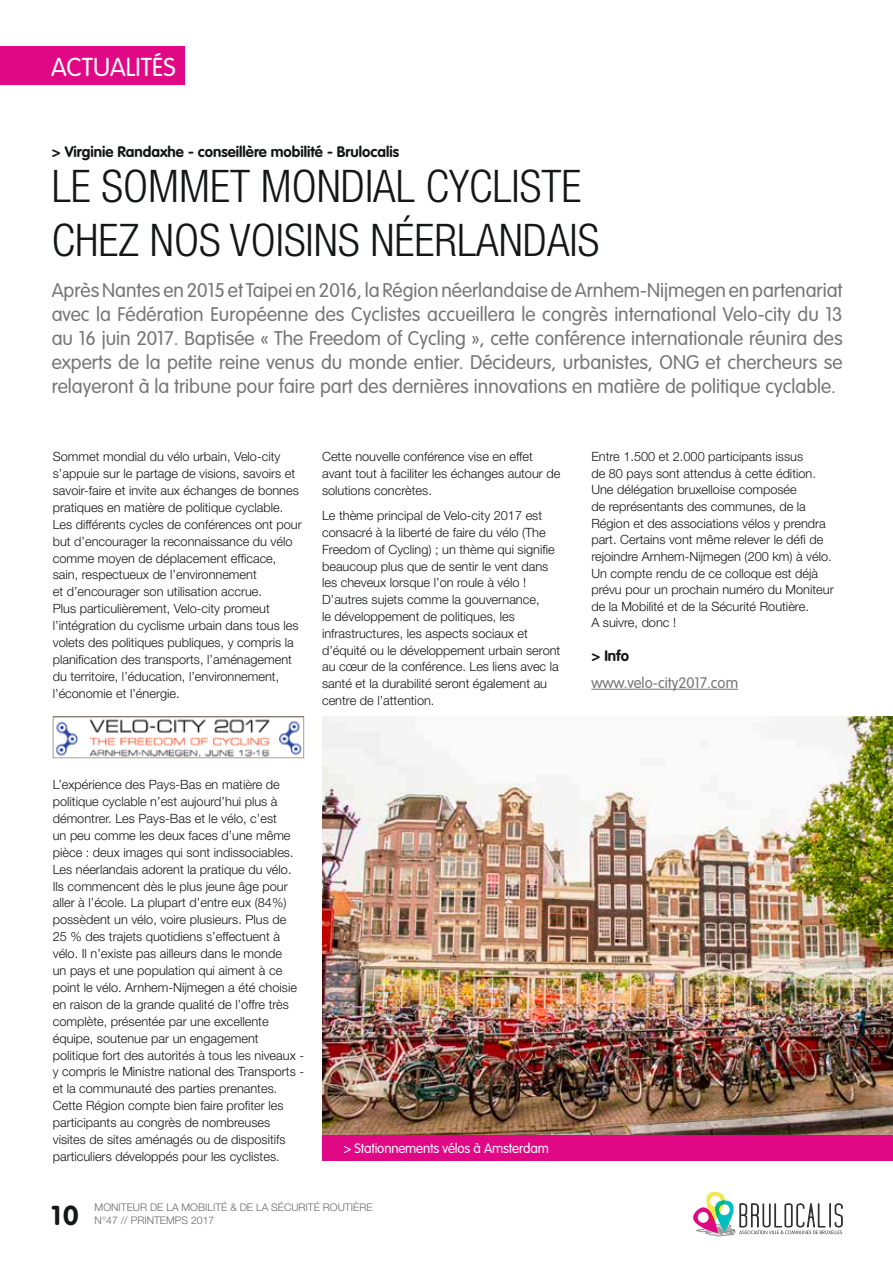
<style>
.page{position:relative;width:893px;height:1263px;background:#fff}
.page>*{position:absolute;margin:0;border:0;box-sizing:border-box;transform-origin:0 0}
.t1{font:300 condensed 45px/54px "Helvetica Neue LT Pro";color:#151616}
.t2{font:700 27px "VAG Rounded";color:#151616}
.t3{font:300 25.5px "VAG Rounded";color:#fff}
.t4{font:300 19.5px/24px "VAG Rounded";color:#757675;text-align:justify}
.t5{font:700 15px "VAG Rounded";color:#151616}
.t6{font:300 15px "VAG Rounded";color:#757675}
.t7{font:300 13.5px "VAG Rounded";letter-spacing:-.01em;color:#fff}
.t8{font:300 12.75px/17px "Helvetica Neue LT Pro";color:#151616}
.t9{font:300 10.5px/12.6px "Helvetica Neue LT Pro";color:#686868}
</style>
<div class="page">
<img style="left:55px;top:719px;width:247px;height:37px">
<div style="left:53px;top:716px;width:251px;height:42px;border:1px solid #aa9f8f"></div>
<img style="left:322px;top:716px;width:571px;height:419px">
<hr style="left:591px;top:689px;width:147px;height:1px;background:#757675">
<div style="left:322px;top:1135px;width:571px;height:26px;background:#e10886"></div>
<svg style="left:693px;top:1192px;width:150px;height:44px"></svg>
<div style="left:0;top:47px;width:185px;height:38px;background:#e10886"></div>
<h3 class="t3" style="left:51px;top:52px;width:126px">ACTUALITÉS</h3>
<p class="t5" style="left:52px;top:143px;width:349px">&gt; Virginie Randaxhe - conseillère mobilité - Brulocalis</p>
<h1 class="t1" style="left:52px;top:159px;width:549px">LE SOMMET MONDIAL CYCLISTE<br>CHEZ NOS VOISINS NÉERLANDAIS</h1>
<p class="t4" style="left:52px;top:278px;width:792px">Après Nantes en 2015 et Taipei en 2016, la Région néerlandaise de Arnhem-Nijmegen en partenariat avec la Fédération Européenne des Cyclistes accueillera le congrès international Velo-city du 13 au 16 juin 2017. Baptisée « The Freedom of Cycling », cette conférence internationale réunira des experts de la petite reine venus du monde entier. Décideurs, urbanistes, ONG et chercheurs se relayeront à la tribune pour faire part des dernières innovations en matière de politique cyclable.</p>
<p class="t8" style="left:53px;top:448px;width:250px">Sommet mondial du vélo urbain, Velo-city s’appuie sur le partage de visions, savoirs et savoir-faire et invite aux échanges de bonnes pratiques en matière de politique cyclable.<br>Les différents cycles de conférences ont pour but d’encourager la reconnaissance du vélo comme moyen de déplacement efficace, sain, respectueux de l’environnement<br>et d’encourager son utilisation accrue.<br>Plus particulièrement, Velo-city promeut l’intégration du cyclisme urbain dans tous les volets des politiques publiques, y compris la planification des transports, l’aménagement du territoire, l’éducation, l’environnement, l’économie et l’énergie.</p>
<p class="t8" style="left:322px;top:448px;width:240px">Cette nouvelle conférence vise en effet avant tout à faciliter les échanges autour de solutions concrètes.</p>
<p class="t8" style="left:322px;top:507px;width:240px">Le thème principal de Velo-city 2017 est consacré à la liberté de faire du vélo (The Freedom of Cycling) ; un thème qui signifie beaucoup plus que de sentir le vent dans les cheveux lorsque l’on roule à vélo !<br>D’autres sujets comme la gouvernance,<br>le développement de politiques, les infrastructures, les aspects sociaux et d’équité ou le développement urbain seront au cœur de la conférence. Les liens avec la santé et la durabilité seront également au centre de l’attention.</p>
<p class="t8" style="left:53px;top:776px;width:253px">L’expérience des Pays-Bas en matière de politique cyclable n’est aujourd’hui plus à démontrer. Les Pays-Bas et le vélo, c’est<br>un peu comme les deux faces d’une même pièce : deux images qui sont indissociables.<br>Les néerlandais adorent la pratique du vélo.<br>Ils commencent dès le plus jeune âge pour aller à l’école. La plupart d’entre eux (84%) possèdent un vélo, voire plusieurs. Plus de<br>25 % des trajets quotidiens s’effectuent à vélo. Il n’existe pas ailleurs dans le monde<br>un pays et une population qui aiment à ce point le vélo. Arnhem-Nijmegen a été choisie en raison de la grande qualité de l’offre très complète, présentée par une excellente équipe, soutenue par un engagement politique fort des autorités à tous les niveaux - y compris le Ministre national des Transports - et la communauté des parties prenantes.<br>Cette Région compte bien faire profiter les participants au congrès de nombreuses visites de sites aménagés ou de dispositifs particuliers développés pour les cyclistes.</p>
<p class="t7" style="left:343px;top:1141px;width:207px">&gt; Stationnements vélos à Amsterdam</p>
<h2 class="t2" style="left:51px;top:1199px;width:29px">10</h2>
<p class="t9" style="left:95px;top:1201px;width:279px">MONITEUR DE LA MOBILITÉ &amp; DE LA SÉCURITÉ ROUTIÈRE<br>N°47 // PRINTEMPS 2017</p>
<p class="t8" style="left:591px;top:448px;width:244px">Entre 1.500 et 2.000 participants issus<br>de 80 pays sont attendus à cette édition.<br>Une délégation bruxelloise composée<br>de représentants des communes, de la Région et des associations vélos y prendra part. Certains vont même relever le défi de rejoindre Arnhem-Nijmegen (200 km) à vélo.<br>Un compte rendu de ce colloque est déjà prévu pour un prochain numéro du Moniteur de la Mobilité et de la Sécurité Routière.<br>A suivre, donc !</p>
<p class="t5" style="left:591px;top:647px;width:39px">&gt; Info</p>
<p class="t6" style="left:591px;top:674px;width:148px">www.velo-city2017.com</p>
</div>
